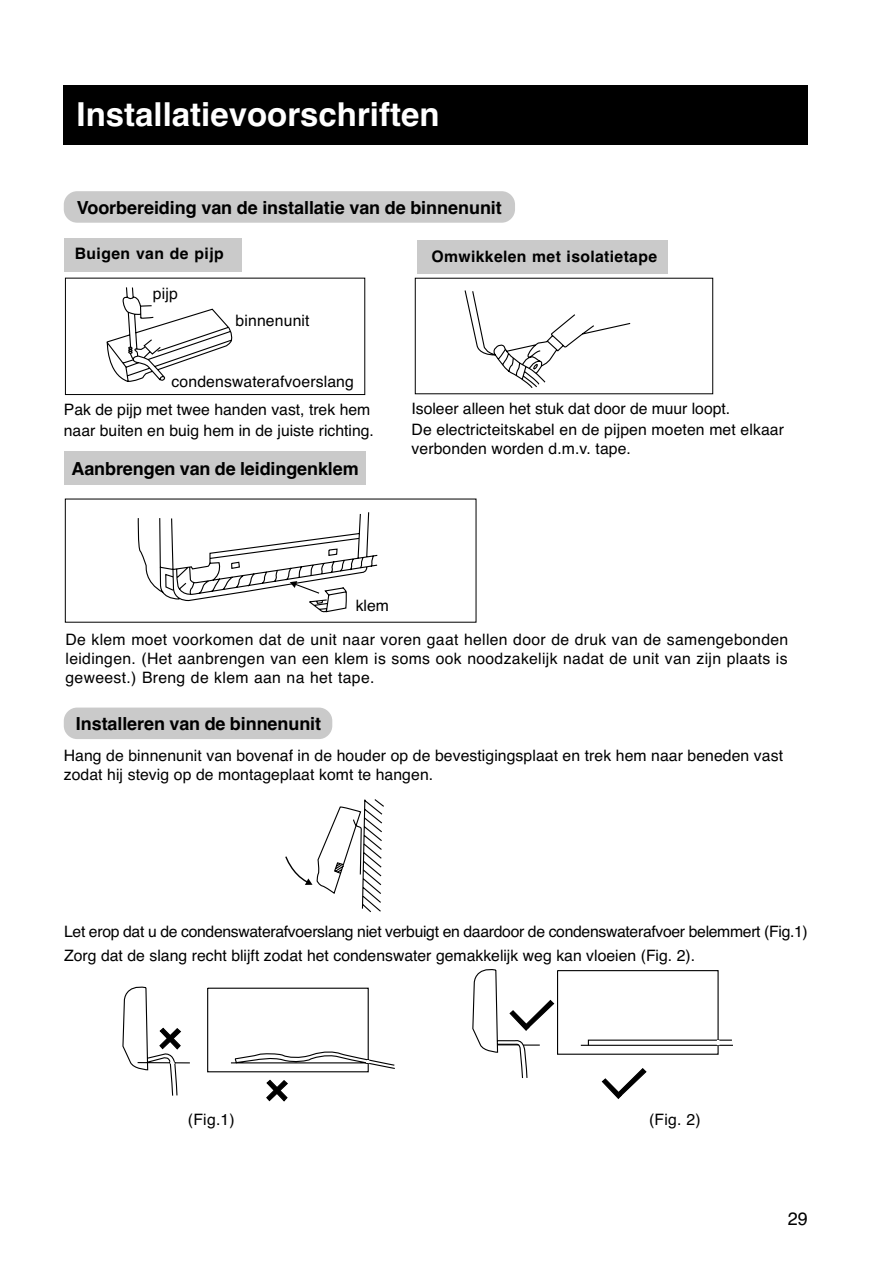
<style>
.page{position:relative;width:893px;height:1263px;background:#fff}
.page>*{position:absolute;margin:0;border:0;box-sizing:border-box;transform-origin:0 0}
.t1{font:700 33px "Helvetica";color:#fff}
.t2{font:700 18px "Helvetica";letter-spacing:-.005em;color:#000}
.t3{font:18px "Helvetica";color:#000}
.t4{font:15.75px/18.9px "Helvetica";letter-spacing:.005em;color:#000}
.t5{font:15.75px/23.7px "Helvetica";letter-spacing:-.02em;color:#000}
.t6{font:700 15.75px "Helvetica";letter-spacing:.02em;color:#000}
</style>
<div class="page">
<div style="left:64px;top:85px;width:744px;height:59px;background:#000"></div>
<svg style="left:64px;top:191px;width:451px;height:32px;background:#cbcbcb"></svg>
<div style="left:64px;top:238px;width:178px;height:33px;background:#cacaca"></div>
<div style="left:417px;top:240px;width:250px;height:34px;background:#cacaca"></div>
<svg style="left:106px;top:287px;width:126px;height:95px"></svg>
<div style="left:65px;top:278px;width:300px;height:117px;border:1px solid #000"></div>
<svg style="left:464px;top:290px;width:167px;height:98px"></svg>
<div style="left:64px;top:451px;width:302px;height:34px;background:#cacaca"></div>
<div style="left:64px;top:707px;width:268px;height:32px;background:#cacaca"></div>
<svg style="left:285px;top:799px;width:99px;height:114px"></svg>
<svg style="left:122px;top:986px;width:273px;height:116px"></svg>
<svg style="left:472px;top:969px;width:261px;height:130px"></svg>
<svg style="left:137px;top:512px;width:240px;height:100px"></svg>
<h1 class="t1" style="left:77px;top:102px;width:364px">Installatievoorschriften</h1>
<p class="t2" style="left:77px;top:201px;width:427px">Voorbereiding van de installatie van de binnenunit</p>
<p class="t6" style="left:75px;top:248px;width:150px">Buigen van de pijp</p>
<p class="t6" style="left:431px;top:251px;width:227px">Omwikkelen met isolatietape</p>
<p class="t4" style="left:153px;top:285px;width:27px">pijp</p>
<p class="t4" style="left:236px;top:313px;width:76px">binnenunit</p>
<p class="t4" style="left:172px;top:374px;width:184px">condenswaterafvoerslang</p>
<p class="t4" style="left:64px;top:400px;width:312px;line-height:21px">Pak de pijp met twee handen vast, trek hem naar buiten en buig hem in de juiste richting.</p>
<p class="t2" style="left:72px;top:462px;width:289px">Aanbrengen van de leidingenklem</p>
<p class="t4" style="left:411px;top:400px;width:374px;line-height:21px">Isoleer alleen het stuk dat door de muur loopt.<br>De electricteitskabel en de pijpen moeten met elkaar</p>
<p class="t4" style="left:411px;top:441px;width:221px">verbonden worden d.m.v. tape.</p>
<p class="t4" style="left:356px;top:597px;width:35px">klem</p>
<p class="t4" style="left:66px;top:632px;width:724px;text-align:justify">De klem moet voorkomen dat de unit naar voren gaat hellen door de druk van de samengebonden leidingen. (Het aanbrengen van een klem is soms ook noodzakelijk nadat de unit van zijn plaats is geweest.) Breng de klem aan na het tape.</p>
<p class="t2" style="left:76px;top:717px;width:247px">Installeren van de binnenunit</p>
<p class="t4" style="left:64px;top:748px;width:721px">Hang de binnenunit van bovenaf in de houder op de bevestigingsplaat en trek hem naar beneden vast zodat hij stevig op de montageplaat komt te hangen.</p>
<p class="t5" style="left:64px;top:921px;width:745px">Let erop dat u de condenswaterafvoerslang niet verbuigt en daardoor de condenswaterafvoer belemmert (Fig.1)<br>Zorg dat de slang recht blijft zodat het condenswater gemakkelijk weg kan vloeien (Fig. 2).</p>
<p class="t4" style="left:188px;top:1111px;width:48px">(Fig.1)</p>
<p class="t4" style="left:649px;top:1111px;width:53px">(Fig. 2)</p>
<p class="t3" style="left:788px;top:1212px;width:22px">29</p>
</div>
